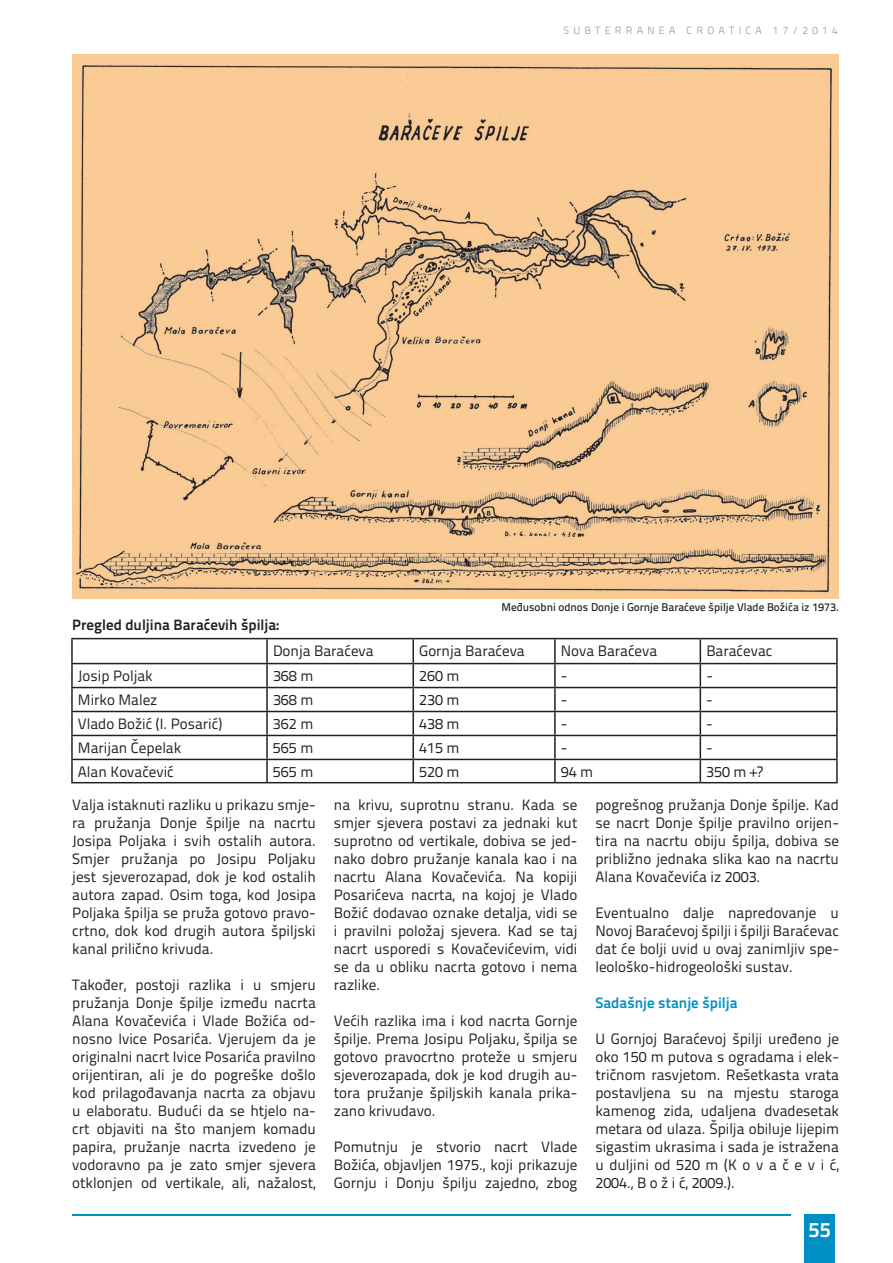
<style>
.page{position:relative;width:893px;height:1263px;background:#fff}
.page>*{position:absolute;margin:0;border:0;box-sizing:border-box;transform-origin:0 0}
.t1{font:21px "Titillium Maps 29 L 800 wt";color:#fff}
.t2{font:15px/18px "Titillium Text 22 L 400 wt";color:#231f20;text-align:justify}
.t3{font:15px "Titillium Text 22 L 800 wt";color:#231f20}
.t4{font:15px "Titillium Text 22 L 800 wt";color:#008fc5}
.t5{font:11.25px "Titillium Text 22 L 600 wt";color:#231f20}
.t6{font:10.5px "Titillium Text 22 L 250 wt";letter-spacing:.41em;color:#939598}
</style>
<div class="page">
<div style="left:804px;top:1214px;width:31px;height:49px;background:#008fc5"></div>
<hr style="left:72px;top:1214px;width:719px;height:1px;background:#008fc5">
<img style="left:72px;top:54px;width:767px;height:545px">
<hr style="left:71px;top:638px;width:196px;height:1px;background:#231f20">
<hr style="left:71px;top:639px;width:2px;height:24px;background:#231f20">
<hr style="left:267px;top:638px;width:146px;height:1px;background:#231f20">
<hr style="left:266px;top:639px;width:2px;height:24px;background:#231f20">
<hr style="left:413px;top:638px;width:142px;height:1px;background:#231f20">
<hr style="left:412px;top:639px;width:2px;height:24px;background:#231f20">
<hr style="left:555px;top:638px;width:145px;height:1px;background:#231f20">
<hr style="left:554px;top:639px;width:2px;height:24px;background:#231f20">
<hr style="left:700px;top:638px;width:138px;height:1px;background:#231f20">
<hr style="left:836px;top:639px;width:2px;height:24px;background:#231f20">
<hr style="left:71px;top:663px;width:196px;height:1px;background:#231f20">
<hr style="left:71px;top:664px;width:2px;height:23px;background:#231f20">
<hr style="left:267px;top:663px;width:146px;height:1px;background:#231f20">
<hr style="left:266px;top:664px;width:2px;height:23px;background:#231f20">
<hr style="left:413px;top:663px;width:142px;height:1px;background:#231f20">
<hr style="left:412px;top:664px;width:2px;height:23px;background:#231f20">
<hr style="left:555px;top:663px;width:145px;height:1px;background:#231f20">
<hr style="left:554px;top:664px;width:2px;height:23px;background:#231f20">
<hr style="left:700px;top:663px;width:138px;height:1px;background:#231f20">
<hr style="left:836px;top:664px;width:2px;height:23px;background:#231f20">
<hr style="left:71px;top:687px;width:196px;height:1px;background:#231f20">
<hr style="left:71px;top:688px;width:2px;height:23px;background:#231f20">
<hr style="left:267px;top:687px;width:146px;height:1px;background:#231f20">
<hr style="left:266px;top:688px;width:2px;height:23px;background:#231f20">
<hr style="left:413px;top:687px;width:142px;height:1px;background:#231f20">
<hr style="left:412px;top:688px;width:2px;height:23px;background:#231f20">
<hr style="left:555px;top:687px;width:145px;height:1px;background:#231f20">
<hr style="left:554px;top:688px;width:2px;height:23px;background:#231f20">
<hr style="left:700px;top:687px;width:138px;height:1px;background:#231f20">
<hr style="left:836px;top:688px;width:2px;height:23px;background:#231f20">
<hr style="left:71px;top:711px;width:196px;height:1px;background:#231f20">
<hr style="left:71px;top:712px;width:2px;height:23px;background:#231f20">
<hr style="left:267px;top:711px;width:146px;height:1px;background:#231f20">
<hr style="left:266px;top:712px;width:2px;height:23px;background:#231f20">
<hr style="left:413px;top:711px;width:142px;height:1px;background:#231f20">
<hr style="left:412px;top:712px;width:2px;height:23px;background:#231f20">
<hr style="left:555px;top:711px;width:145px;height:1px;background:#231f20">
<hr style="left:554px;top:712px;width:2px;height:23px;background:#231f20">
<hr style="left:700px;top:711px;width:138px;height:1px;background:#231f20">
<hr style="left:836px;top:712px;width:2px;height:23px;background:#231f20">
<hr style="left:71px;top:735px;width:196px;height:1px;background:#231f20">
<hr style="left:71px;top:736px;width:2px;height:23px;background:#231f20">
<hr style="left:267px;top:735px;width:146px;height:1px;background:#231f20">
<hr style="left:266px;top:736px;width:2px;height:23px;background:#231f20">
<hr style="left:413px;top:735px;width:142px;height:1px;background:#231f20">
<hr style="left:412px;top:736px;width:2px;height:23px;background:#231f20">
<hr style="left:555px;top:735px;width:145px;height:1px;background:#231f20">
<hr style="left:554px;top:736px;width:2px;height:23px;background:#231f20">
<hr style="left:700px;top:735px;width:138px;height:1px;background:#231f20">
<hr style="left:836px;top:736px;width:2px;height:23px;background:#231f20">
<hr style="left:71px;top:759px;width:196px;height:1px;background:#231f20">
<hr style="left:71px;top:760px;width:2px;height:22px;background:#231f20">
<hr style="left:267px;top:759px;width:146px;height:1px;background:#231f20">
<hr style="left:266px;top:760px;width:2px;height:22px;background:#231f20">
<hr style="left:413px;top:759px;width:142px;height:1px;background:#231f20">
<hr style="left:412px;top:760px;width:2px;height:22px;background:#231f20">
<hr style="left:555px;top:759px;width:145px;height:1px;background:#231f20">
<hr style="left:554px;top:760px;width:2px;height:22px;background:#231f20">
<hr style="left:700px;top:759px;width:138px;height:1px;background:#231f20">
<svg style="left:700px;top:639px;width:1px;height:143px"></svg>
<hr style="left:836px;top:760px;width:2px;height:22px;background:#231f20">
<hr style="left:71px;top:782px;width:196px;height:1px;background:#231f20">
<hr style="left:267px;top:782px;width:146px;height:1px;background:#231f20">
<hr style="left:413px;top:782px;width:142px;height:1px;background:#231f20">
<hr style="left:555px;top:782px;width:145px;height:1px;background:#231f20">
<hr style="left:700px;top:782px;width:138px;height:1px;background:#231f20">
<p class="t6" style="left:563px;top:23px;width:276px">SUBTERRANEA CROATICA 17/2014</p>
<p class="t3" style="left:72px;top:613px;width:209px">Pregled duljina Baraćevih špilja:</p>
<p class="t5" style="left:501px;top:599px;width:339px">Međusobni odnos Donje i Gornje Baraćeve špilje Vlade Božića iz 1973.</p>
<p class="t2" style="left:273px;top:641px;width:102px">Donja Baraćeva</p>
<p class="t2" style="left:419px;top:641px;width:107px">Gornja Baraćeva</p>
<p class="t2" style="left:561px;top:641px;width:98px">Nova Baraćeva</p>
<p class="t2" style="left:706px;top:641px;width:68px">Baraćevac</p>
<p class="t2" style="left:78px;top:666px;width:76px">Josip Poljak</p>
<p class="t2" style="left:273px;top:666px;width:42px">368 m</p>
<p class="t2" style="left:419px;top:666px;width:42px">260 m</p>
<p class="t2" style="left:561px;top:666px;width:8px">-</p>
<p class="t2" style="left:706px;top:666px;width:8px">-</p>
<p class="t2" style="left:78px;top:690px;width:81px">Mirko Malez</p>
<p class="t2" style="left:273px;top:690px;width:42px">368 m</p>
<p class="t2" style="left:419px;top:690px;width:42px">230 m</p>
<p class="t2" style="left:561px;top:690px;width:8px">-</p>
<p class="t2" style="left:706px;top:690px;width:8px">-</p>
<p class="t2" style="left:78px;top:714px;width:146px">Vlado Božić (I. Posarić)</p>
<p class="t2" style="left:273px;top:714px;width:42px">362 m</p>
<p class="t2" style="left:419px;top:714px;width:42px">438 m</p>
<p class="t2" style="left:561px;top:714px;width:8px">-</p>
<p class="t2" style="left:706px;top:714px;width:8px">-</p>
<p class="t2" style="left:78px;top:738px;width:105px">Marijan Čepelak</p>
<p class="t2" style="left:273px;top:738px;width:42px">565 m</p>
<p class="t2" style="left:419px;top:738px;width:42px">415 m</p>
<p class="t2" style="left:561px;top:738px;width:8px">-</p>
<p class="t2" style="left:706px;top:738px;width:8px">-</p>
<p class="t2" style="left:78px;top:762px;width:97px">Alan Kovačević</p>
<p class="t2" style="left:273px;top:762px;width:42px">565 m</p>
<p class="t2" style="left:419px;top:762px;width:42px">520 m</p>
<p class="t2" style="left:561px;top:762px;width:34px">94 m</p>
<p class="t2" style="left:706px;top:762px;width:58px">350 m +?</p>
<p class="t2" style="left:72px;top:795px;width:245px">Valja istaknuti razliku u prikazu smje&shy;ra pružanja Donje špilje na nacrtu Josipa Poljaka i svih ostalih autora.<br>Smjer pružanja po Josipu Poljaku jest sjeverozapad, dok je kod ostalih autora zapad. Osim toga, kod Josipa Poljaka špilja se pruža gotovo pravo&shy;crtno, dok kod drugih autora špiljski kanal prilično krivuda.</p>
<p class="t2" style="left:72px;top:975px;width:245px">Također, postoji razlika i u smjeru pružanja Donje špilje između nacrta Alana Kovačevića i Vlade Božića od&shy;nosno Ivice Posarića. Vjerujem da je originalni nacrt Ivice Posarića pravilno orijentiran, ali je do pogreške došlo kod prilagođavanja nacrta za objavu u elaboratu. Budući da se htjelo na&shy;crt objaviti na što manjem komadu papira, pružanje nacrta izvedeno je vodoravno pa je zato smjer sjevera otklonjen od vertikale, ali, nažalost,</p>
<p class="t2" style="left:334px;top:795px;width:245px">na krivu, suprotnu stranu. Kada se smjer sjevera postavi za jednaki kut suprotno od vertikale, dobiva se jed&shy;nako dobro pružanje kanala kao i na nacrtu Alana Kovačevića. Na kopiji Posarićeva nacrta, na kojoj je Vlado Božić dodavao oznake detalja, vidi se i pravilni položaj sjevera. Kad se taj nacrt usporedi s Kovačevićevim, vidi se da u obliku nacrta gotovo i nema razlike.</p>
<p class="t2" style="left:334px;top:1011px;width:245px">Većih razlika ima i kod nacrta Gornje špilje. Prema Josipu Poljaku, špilja se gotovo pravocrtno proteže u smjeru sjeverozapada, dok je kod drugih au&shy;tora pružanje špiljskih kanala prika&shy;zano krivudavo.</p>
<p class="t2" style="left:334px;top:1137px;width:245px">Pomutnju je stvorio nacrt Vlade Božića, objavljen 1975., koji prikazuje Gornju i Donju špilju zajedno, zbog</p>
<p class="t2" style="left:595px;top:795px;width:245px">pogrešnog pružanja Donje špilje. Kad se nacrt Donje špilje pravilno orijen&shy;tira na nacrtu obiju špilja, dobiva se približno jednaka slika kao na nacrtu Alana Kovačevića iz 2003.</p>
<p class="t2" style="left:595px;top:903px;width:245px">Eventualno dalje napredovanje u Novoj Baraćevoj špilji i špilji Baraćevac dat će bolji uvid u ovaj zanimljiv spe&shy;leološko-hidrogeološki sustav.</p>
<p class="t4" style="left:595px;top:991px;width:144px">Sadašnje stanje špilja</p>
<p class="t2" style="left:595px;top:1029px;width:245px">U Gornjoj Baraćevoj špilji uređeno je oko 150 m putova s ogradama i elek&shy;tričnom rasvjetom. Rešetkasta vrata postavljena su na mjestu staroga kamenog zida, udaljena dvadesetak metara od ulaza. Špilja obiluje lijepim sigastim ukrasima i sada je istražena u duljini od 520 m (K o v a č e v i ć, 2004., B o ž i ć, 2009.).</p>
<h1 class="t1" style="left:809px;top:1213px;width:24px">55</h1>
</div>
